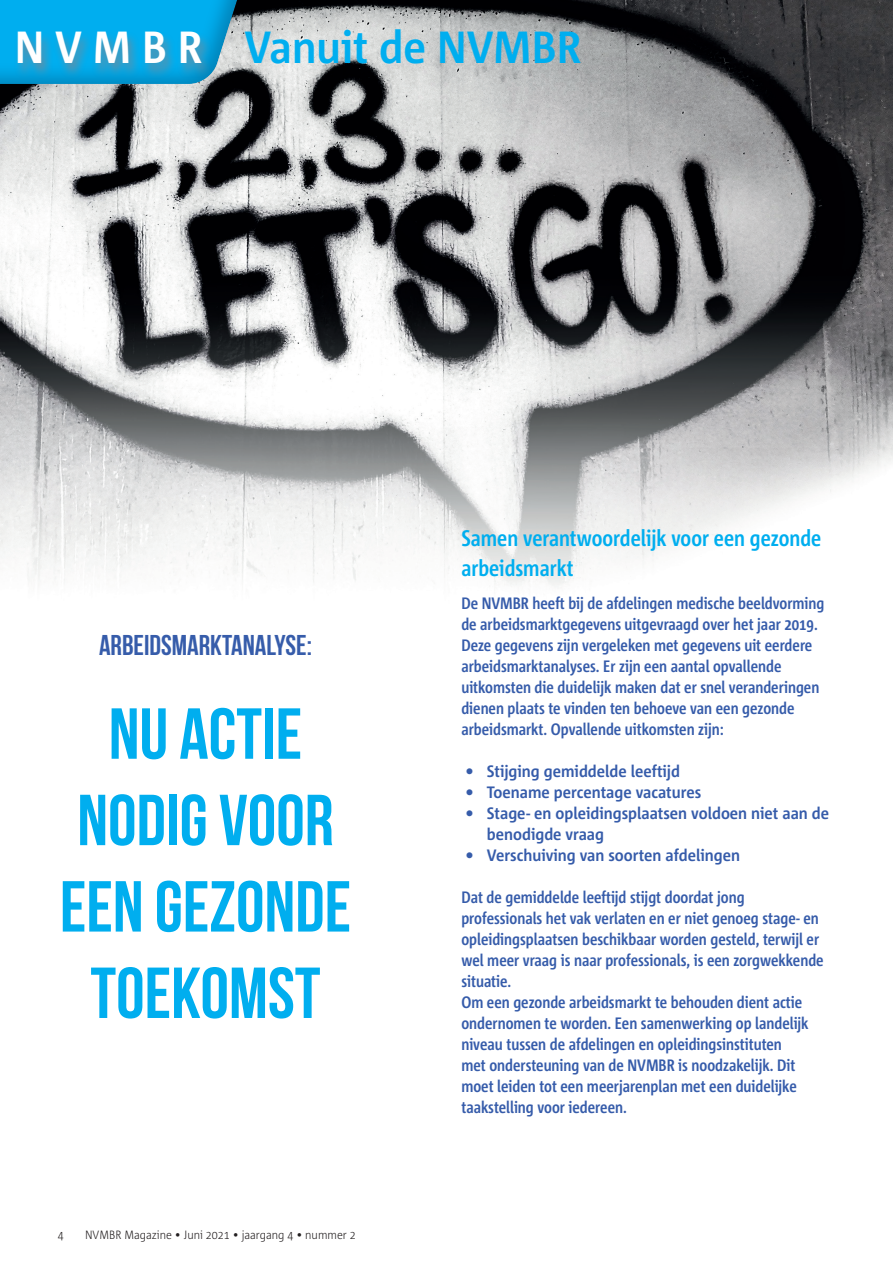
<style>
.page{position:relative;width:893px;height:1263px;background:#fff}
.page>*{position:absolute;margin:0;border:0;box-sizing:border-box;transform-origin:0 0}
.t1{font:700 72px/86.4px "Bebas Neue";color:#00aeef;text-align:center}
.t2{font:700 45px "Corpid C1 s S Cd";color:#00aeef}
.t3{font:700 28.5px "Bebas Neue";color:#365caa}
.t4{font:700 22.5px/30px "Corpid C1 s Cd";color:#00aeef}
.t5{font:700 16.5px/21px "Corpid C1 s Cd";color:#365caa}
.t6{font:700 16.5px/21px "Corpid C1 s S Cd";letter-spacing:-.005em;color:#365caa}
.t7{font:300 12px "Corpid C1 s S Cd";color:#231f20}
.s1{color:#fff}
</style>
<div class="page">
<img style="left:0;top:0;width:893px;height:586px">
<div style="left:0;top:0;width:257px;height:86px;background:#7d8691;opacity:.5"></div>
<div style="left:14px;top:30px;width:199px;height:49px;background:#7d8691;opacity:.75"></div>
<h2 class="t2" style="left:15px;top:19px;width:568px"><span class="s1">N V M B R</span> Vanuit de NVMBR</h2>
<h3 class="t3" style="left:99px;top:629px;width:214px">ARBEIDSMARKTANALYSE:</h3>
<h1 class="t1" style="left:60px;top:690px;width:293px">NU ACTIE<br>NODIG VOOR<br>EEN GEZONDE<br>TOEKOMST</h1>
<p class="t7" style="left:58px;top:1227px;width:7px">4</p>
<p class="t7" style="left:85px;top:1227px;width:272px">NVMBR Magazine • Juni 2021 • jaargang 4 • nummer 2</p>
<h3 class="t4" style="left:461px;top:522px;width:361px">Samen verantwoordelijk voor een gezonde arbeidsmarkt</h3>
<p class="t5" style="left:461px;top:592px;width:365px">De NVMBR heeft bij de afdelingen medische beeldvorming de arbeidsmarktgegevens uitgevraagd over het jaar 2019.<br>Deze gegevens zijn vergeleken met gegevens uit eerdere arbeidsmarktanalyses. Er zijn een aantal opvallende uitkomsten die duidelijk maken dat er snel veranderingen dienen plaats te vinden ten behoeve van een gezonde arbeidsmarkt. Opvallende uitkomsten zijn:</p>
<p class="t6" style="left:466px;top:760px;width:216px">• Stijging gemiddelde leeftijd</p>
<p class="t6" style="left:466px;top:781px;width:237px">• Toename percentage vacatures</p>
<p class="t6" style="left:487px;top:802px;width:344px;text-indent:-21px">• Stage- en opleidingsplaatsen voldoen niet aan de benodigde vraag</p>
<p class="t6" style="left:466px;top:844px;width:276px">• Verschuiving van soorten afdelingen</p>
<p class="t5" style="left:461px;top:886px;width:364px">Dat de gemiddelde leeftijd stijgt doordat jong professionals het vak verlaten en er niet genoeg stage- en opleidingsplaatsen beschikbaar worden gesteld, terwijl er wel meer vraag is naar professionals, is een zorgwekkende situatie.<br>Om een gezonde arbeidsmarkt te behouden dient actie ondernomen te worden. Een samenwerking op landelijk niveau tussen de afdelingen en opleidingsinstituten<br>met ondersteuning van de NVMBR is noodzakelijk. Dit moet leiden tot een meerjarenplan met een duidelijke taakstelling voor iedereen.</p>
</div>
